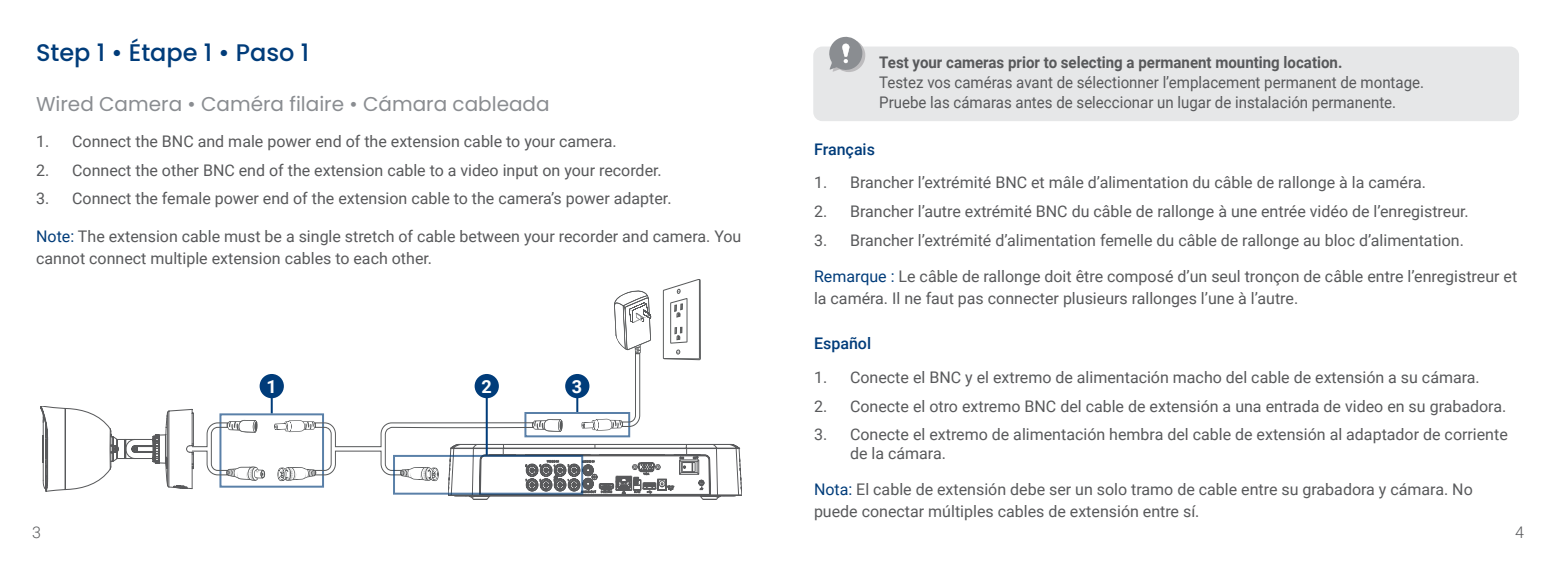
<style>
.page{position:relative;width:1556px;height:562px;background:#fff}
.page>*{position:absolute;margin:0;border:0;box-sizing:border-box;transform-origin:0 0}
.t1{font:500 24px "Poppins";color:#003c7a}
.t2{font:20px "Poppins";color:#8a8d91}
.t3{font:700 18px "Roboto";color:#fff}
.t4{font:16px/22px "Roboto";color:#58595b}
.t5{font:16px/20px "Roboto";color:#58595b;scale:.94 1}
.t6{font:700 16px "Roboto";color:#58595b;scale:.94 1}
.t7{font:500 16px "Roboto";color:#003c7a}
.t8{font:300 16px "Roboto";color:#58595b}
.s1{color:#003c7a}
</style>
<div class="page">
<div style="left:813px;top:47px;width:705px;height:74px;background:#e6e7e8;border-radius:9px"></div>
<svg style="left:829px;top:37px;width:36px;height:35px"></svg>
<svg style="left:193px;top:355px;width:447px;height:120px"></svg>
<svg style="left:662px;top:279px;width:38px;height:81px"></svg>
<svg style="left:225px;top:420px;width:32px;height:12px"></svg>
<svg style="left:254px;top:421px;width:4px;height:10px"></svg>
<svg style="left:530px;top:419px;width:32px;height:12px"></svg>
<svg style="left:559px;top:420px;width:4px;height:10px"></svg>
<svg style="left:226px;top:466px;width:39px;height:15px"></svg>
<svg style="left:277px;top:466px;width:39px;height:15px"></svg>
<svg style="left:400px;top:466px;width:39px;height:15px"></svg>
<svg style="left:274px;top:420px;width:43px;height:12px"></svg>
<svg style="left:581px;top:418px;width:43px;height:12px"></svg>
<svg style="left:614px;top:290px;width:37px;height:65px"></svg>
<svg style="left:448px;top:444px;width:293px;height:55px"></svg>
<hr style="left:271px;top:393px;width:2px;height:20px;background:#003c7a">
<div style="left:259px;top:374px;width:25px;height:24px;background:#003c7a;border-radius:50%"></div>
<svg style="left:576px;top:398px;width:2px;height:14px"></svg>
<div style="left:565px;top:374px;width:24px;height:24px;background:#003c7a;border-radius:50%"></div>
<hr style="left:486px;top:393px;width:2px;height:62px;background:#003c7a">
<div style="left:474px;top:374px;width:25px;height:24px;background:#003c7a;border-radius:50%"></div>
<svg style="left:41px;top:406px;width:152px;height:85px"></svg>
<h1 class="t1" style="left:36px;top:39px;width:275px">Step 1 • Étape 1 • Paso 1</h1>
<p class="t2" style="left:36px;top:92px;width:515px">Wired Camera • Caméra filaire • Cámara cableada</p>
<p class="t4" style="left:36px;top:130px;width:582px">1. Connect the BNC and male power end of the extension cable to your camera.</p>
<p class="t4" style="left:36px;top:159px;width:627px">2. Connect the other BNC end of the extension cable to a video input on your recorder.</p>
<p class="t4" style="left:36px;top:187px;width:637px">3. Connect the female power end of the extension cable to the camera’s power adapter.</p>
<p class="t4" style="left:36px;top:224px;width:706px"><span class="s1">Note:</span> The extension cable must be a single stretch of cable between your recorder and camera. You cannot connect multiple extension cables to each other.</p>
<p class="t3" style="left:266px;top:373px;width:12px">1</p>
<p class="t3" style="left:481px;top:373px;width:12px">2</p>
<p class="t3" style="left:572px;top:373px;width:12px">3</p>
<p class="t6" style="left:879px;top:51px;width:494px">Test your cameras prior to selecting a permanent mounting location.</p>
<p class="t5" style="left:879px;top:72px;width:581px">Testez vos caméras avant de sélectionner l’emplacement permanent de montage.<br>Pruebe las cámaras antes de seleccionar un lugar de instalación permanente.</p>
<p class="t7" style="left:814px;top:138px;width:62px">Français</p>
<p class="t4" style="left:814px;top:171px;width:613px">1. Brancher l’extrémité BNC et mâle d’alimentation du câble de rallonge à la caméra.</p>
<p class="t4" style="left:814px;top:200px;width:656px">2. Brancher l’autre extrémité BNC du câble de rallonge à une entrée vidéo de l’enregistreur.</p>
<p class="t4" style="left:814px;top:228px;width:651px">3. Brancher l’extrémité d’alimentation femelle du câble de rallonge au bloc d’alimentation.</p>
<p class="t4" style="left:814px;top:265px;width:704px"><span class="s1">Remarque :</span> Le câble de rallonge doit être composé d’un seul tronçon de câble entre l’enregistreur et la caméra. Il ne faut pas connecter plusieurs rallonges l’une à l’autre.</p>
<p class="t7" style="left:814px;top:332px;width:59px">Español</p>
<p class="t4" style="left:814px;top:365px;width:667px">1. Conecte el BNC y el extremo de alimentación macho del cable de extensión a su cámara.</p>
<p class="t4" style="left:814px;top:394px;width:693px">2. Conecte el otro extremo BNC del cable de extensión a una entrada de video en su grabadora.</p>
<p class="t4" style="left:850px;top:424px;width:659px;line-height:19.2px;text-indent:-36px">3. Conecte el extremo de alimentación hembra del cable de extensión al adaptador de corriente de la cámara.</p>
<p class="t4" style="left:814px;top:477px;width:660px"><span class="s1">Nota:</span> El cable de extensión debe ser un solo tramo de cable entre su grabadora y cámara. No puede conectar múltiples cables de extensión entre sí.</p>
<p class="t8" style="left:32px;top:521px;width:10px">3</p>
<p class="t8" style="left:1514px;top:521px;width:10px">4</p>
</div>
